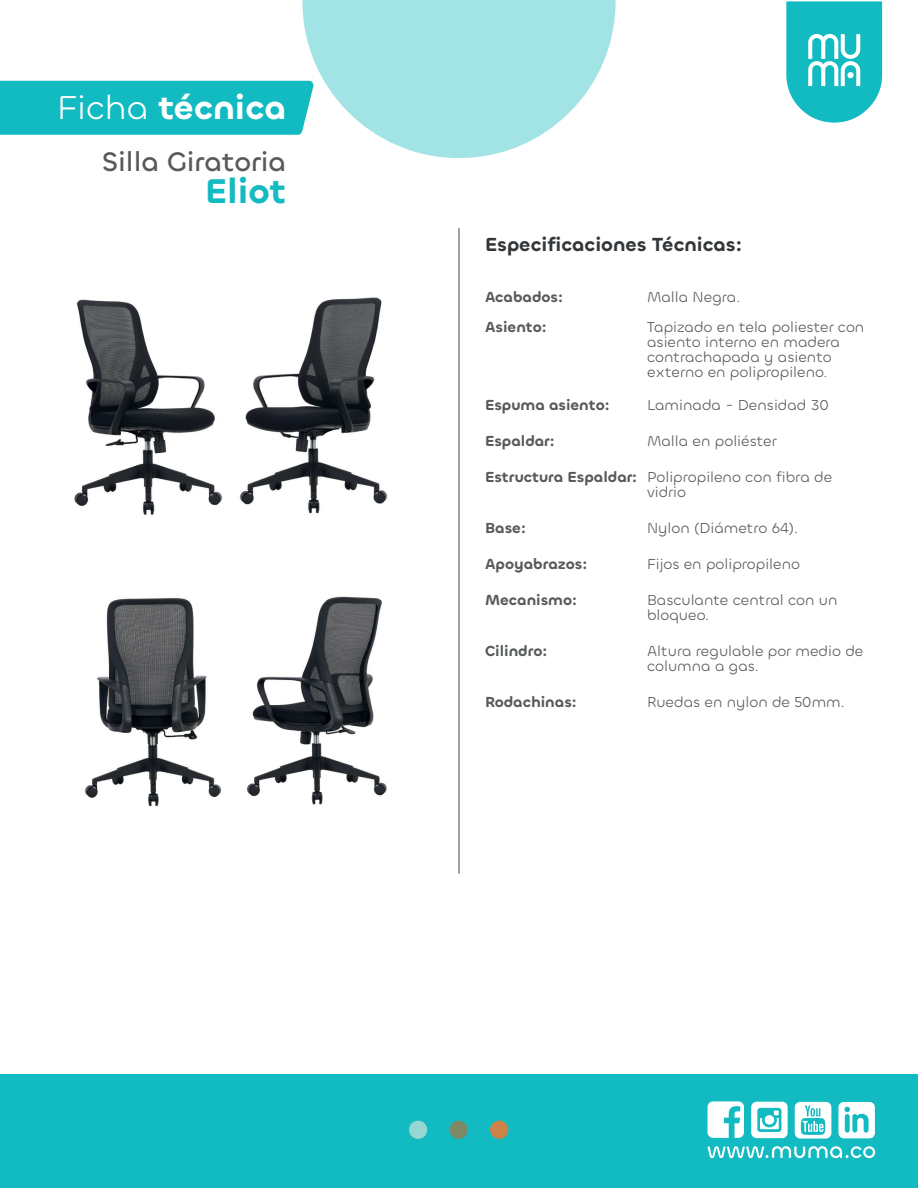
<style>
.page{position:relative;width:918px;height:1188px;background:#fff}
.page>*{position:absolute;margin:0;border:0;box-sizing:border-box;transform-origin:0 0}
.t1{font:600 35.25px "Chillax";color:#12bbc1}
.t2{font:600 34.35px "Chillax";color:#fff}
.t3{font:500 27.75px "Chillax";color:#575a5b}
.t4{font:600 19.5px "Chillax";color:#33373a}
.t5{font:15px/15px "Chillax";color:#575a5b}
.t6{font:600 15px "Chillax";color:#575a5b}
.s1{font-weight:400}
.s2{font-weight:600}
</style>
<div class="page">
<div style="left:0;top:1074px;width:918px;height:114px;background:#12bbc1"></div>
<svg style="left:751px;top:1102px;width:37px;height:36px"></svg>
<svg style="left:708px;top:1101px;width:36px;height:37px"></svg>
<svg style="left:795px;top:1102px;width:36px;height:37px"></svg>
<svg style="left:838px;top:1102px;width:37px;height:37px"></svg>
<svg style="left:708px;top:1146px;width:167px;height:12px"></svg>
<div style="left:409px;top:1121px;width:18px;height:18px;background:#98d6d1;border-radius:50%"></div>
<div style="left:450px;top:1121px;width:18px;height:18px;background:#7d8866;border-radius:50%"></div>
<div style="left:490px;top:1121px;width:18px;height:18px;background:#cd8347;border-radius:50%"></div>
<svg style="left:786px;top:2px;width:96px;height:121px"></svg>
<div style="left:847px;top:72px;width:7px;height:6px;background:#fff;border-radius:50%"></div>
<div style="left:0;top:81px;width:302px;height:54px;background:#12bbc1"></div>
<svg style="left:302px;top:0;width:314px;height:158px;fill:#a2e4e6"></svg>
<hr style="left:458px;top:228px;width:2px;height:646px;background:#575a5b">
<img style="left:74px;top:299px;width:148px;height:216px">
<img style="left:240px;top:297px;width:147px;height:217px">
<img style="left:85px;top:598px;width:136px;height:209px">
<img style="left:247px;top:596px;width:140px;height:209px">
<h2 class="t2" style="left:57px;top:86px;width:230px"><span class="s1">Ficha</span> técnica</h2>
<h3 class="t3" style="left:102px;top:145px;width:186px">Silla Giratoria</h3>
<h1 class="t1" style="left:205px;top:169px;width:82px">Eliot</h1>
<h3 class="t4" style="left:485px;top:232px;width:258px">Especificaciones Técnicas:</h3>
<p class="t6" style="left:485px;top:288px;width:79px">Acabados:</p>
<p class="t5" style="left:647px;top:289px;width:95px">Malla Negra.</p>
<p class="t6" style="left:485px;top:318px;width:63px">Asiento:</p>
<p class="t5" style="left:647px;top:319px;width:219px">Tapizado en tela poliester con asiento interno en madera contrachapada y asiento externo en polipropileno.</p>
<p class="t6" style="left:485px;top:396px;width:126px">Espuma asiento:</p>
<p class="t5" style="left:647px;top:397px;width:183px">Laminada - Densidad 30</p>
<p class="t6" style="left:485px;top:432px;width:71px">Espaldar:</p>
<p class="t5" style="left:647px;top:433px;width:131px">Malla en poliéster</p>
<p class="t5" style="left:647px;top:469px;width:187px;text-indent:-162px"><span class="s2">Estructura Espaldar:</span> Polipropileno con fibra de vidrio</p>
<p class="t6" style="left:485px;top:519px;width:42px">Base:</p>
<p class="t5" style="left:647px;top:520px;width:153px">Nylon (Diámetro 64).</p>
<p class="t6" style="left:485px;top:555px;width:104px">Apoyabrazos:</p>
<p class="t5" style="left:647px;top:556px;width:155px">Fijos en polipropileno</p>
<p class="t6" style="left:485px;top:591px;width:93px">Mecanismo:</p>
<p class="t5" style="left:647px;top:592px;width:192px">Basculante central con un bloqueo.</p>
<p class="t6" style="left:485px;top:642px;width:64px">Cilindro:</p>
<p class="t5" style="left:647px;top:643px;width:218px">Altura regulable por medio de columna a gas.</p>
<p class="t6" style="left:485px;top:693px;width:93px">Rodachinas:</p>
<p class="t5" style="left:647px;top:694px;width:199px">Ruedas en nylon de 50mm.</p>
</div>
